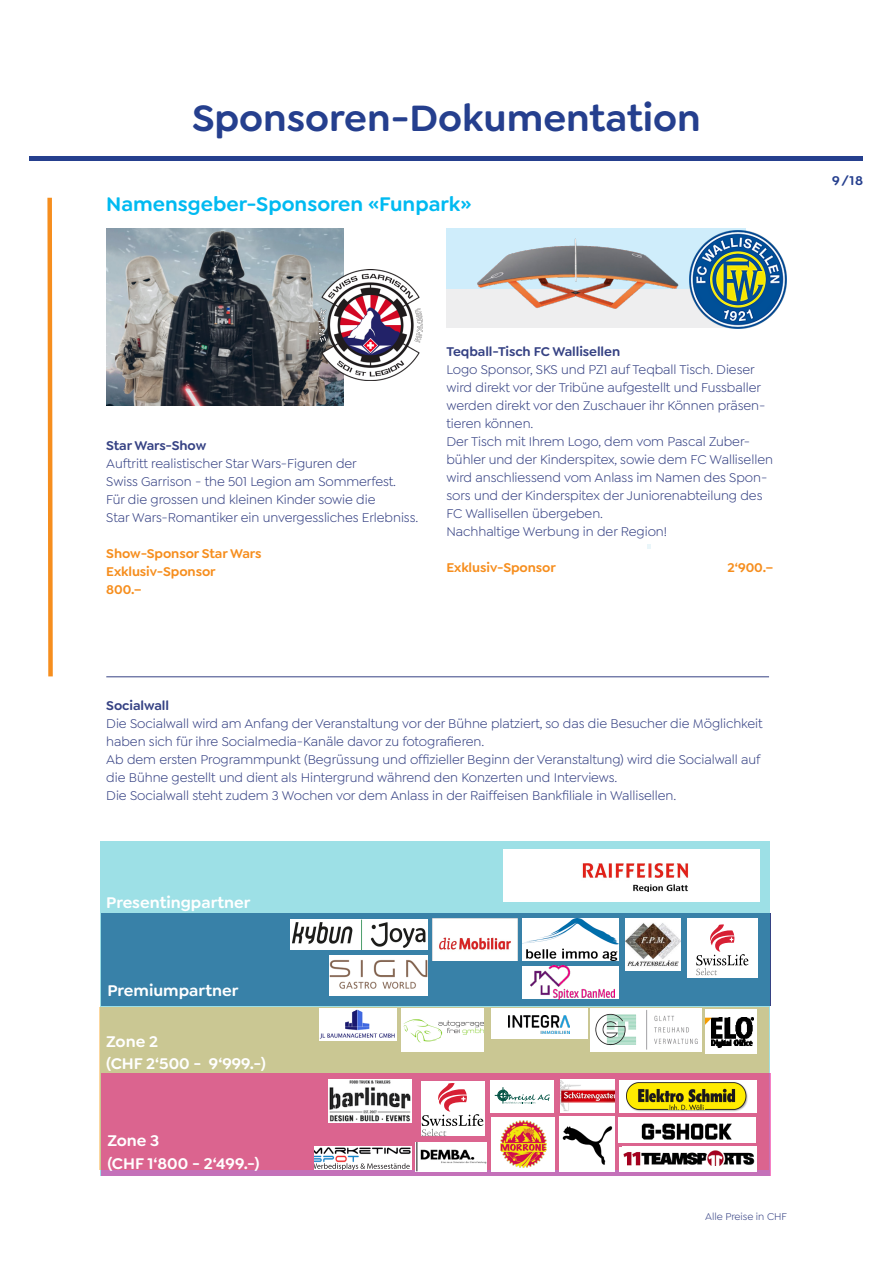
<style>
.page{position:relative;width:893px;height:1263px;background:#fff}
.page>*{position:absolute;margin:0;border:0;box-sizing:border-box;transform-origin:0 0}
.t1{font:600 39px "Goldplay";color:#253f8e}
.t2{font:600 21px "Goldplay";color:#00baf1}
.t3{font:600 16.5px "Goldplay";color:#fff}
.t4{font:13.5px/18px "Goldplay";letter-spacing:-.005em;color:#364284}
.t5{font:600 13.5px/18px "Goldplay";letter-spacing:-.005em;color:#f68e1e}
.t6{font:600 13.5px "Goldplay";letter-spacing:-.005em;color:#364284}
.t7{font:600 13.5px "Goldplay";color:#253f8e}
.t8{font:10.5px "Goldplay";letter-spacing:-.005em;color:#364284}
</style>
<div class="page">
<div style="left:30px;top:156px;width:833px;height:5px;background:#253f8e"></div>
<div style="left:446px;top:289px;width:300px;height:38px;background:#eeeeef"></div>
<div style="left:446px;top:229px;width:300px;height:60px;background:#cfedfb"></div>
<img style="left:477px;top:238px;width:202px;height:71px">
<svg style="left:100px;top:841px;width:670px;height:335px;fill:#9de0e6"></svg>
<svg style="left:647px;top:544px;width:4px;height:5px"></svg>
<div style="left:99px;top:1007px;width:670px;height:163px;background:#cac793"></div>
<svg style="left:101px;top:1073px;width:670px;height:103px;fill:#db648f"></svg>
<hr style="left:106px;top:676px;width:663px;height:1px;background:#364284">
<img style="left:689px;top:231px;width:98px;height:97px">
<div style="left:503px;top:850px;width:256px;height:52px;background:#fff"></div>
<img style="left:582px;top:863px;width:107px;height:29px">
<img style="left:290px;top:920px;width:138px;height:29px">
<img style="left:559px;top:1116px;width:55px;height:55px">
<div style="left:619px;top:1117px;width:137px;height:26px;background:#fff"></div>
<div style="left:491px;top:1008px;width:97px;height:30px;background:#fff"></div>
<div style="left:619px;top:1147px;width:138px;height:24px;background:#fff"></div>
<img style="left:623px;top:1146px;width:133px;height:19px">
<img style="left:560px;top:1079px;width:54px;height:33px">
<div style="left:491px;top:1117px;width:63px;height:55px;background:#fff"></div>
<img style="left:500px;top:1120px;width:47px;height:48px">
<img style="left:638px;top:1123px;width:98px;height:21px">
<div style="left:619px;top:1079px;width:138px;height:33px;background:#fff"></div>
<img style="left:626px;top:1083px;width:124px;height:30px">
<div style="left:705px;top:1009px;width:52px;height:44px;background:#fff"></div>
<img style="left:705px;top:1017px;width:49px;height:30px">
<img style="left:522px;top:919px;width:96px;height:42px">
<img style="left:509px;top:1016px;width:61px;height:17px">
<div style="left:490px;top:1079px;width:63px;height:33px;background:#fff"></div>
<div style="left:687px;top:918px;width:70px;height:60px;background:#fff"></div>
<svg style="left:696px;top:924px;width:52px;height:51px"></svg>
<img style="left:106px;top:229px;width:237px;height:177px">
<img style="left:315px;top:270px;width:108px;height:111px">
<svg style="left:495px;top:1087px;width:55px;height:16px"></svg>
<img style="left:433px;top:918px;width:84px;height:43px">
<div style="left:422px;top:1081px;width:63px;height:55px;background:#fff"></div>
<svg style="left:422px;top:1083px;width:61px;height:53px"></svg>
<img style="left:625px;top:918px;width:56px;height:52px">
<img style="left:401px;top:1009px;width:82px;height:42px">
<img style="left:590px;top:1009px;width:112px;height:42px">
<img style="left:320px;top:1009px;width:76px;height:31px">
<img style="left:329px;top:956px;width:99px;height:40px">
<img style="left:328px;top:1079px;width:83px;height:43px">
<div style="left:522px;top:966px;width:97px;height:32px;background:#fff"></div>
<img style="left:530px;top:966px;width:84px;height:34px">
<svg style="left:47px;top:197px;width:6px;height:480px"></svg>
<img style="left:416px;top:1143px;width:71px;height:28px">
<img style="left:314px;top:1146px;width:97px;height:23px">
<h1 class="t1" style="left:192px;top:93px;width:510px">Sponsoren-Dokumentation</h1>
<p class="t2" style="left:106px;top:191px;width:367px">Namensgeber-Sponsoren «Funpark»</p>
<p class="t7" style="left:832px;top:172px;width:33px">9/18</p>
<p class="t6" style="left:106px;top:437px;width:101px">Star Wars-Show</p>
<p class="t4" style="left:106px;top:454px;width:252px">Auftritt realistischer Star Wars-Figuren der</p>
<p class="t4" style="left:106px;top:472px;width:291px">Swiss Garrison - the 501 Legion am Sommerfest.</p>
<p class="t4" style="left:106px;top:490px;width:271px">Für die grossen und kleinen Kinder sowie die</p>
<p class="t4" style="left:106px;top:508px;width:313px">Star Wars-Romantiker ein unvergessliches Erlebniss.</p>
<p class="t5" style="left:106px;top:544px;width:157px">Show-Sponsor Star Wars</p>
<p class="t5" style="left:106px;top:562px;width:111px">Exklusiv-Sponsor<br>800.–</p>
<p class="t6" style="left:446px;top:344px;width:175px">Teqball-Tisch FC Wallisellen</p>
<p class="t4" style="left:446px;top:361px;width:320px">Logo Sponsor, SKS und PZ1 auf Teqball Tisch. Dieser wird direkt vor der Tribüne aufgestellt und Fussballer werden direkt vor den Zuschauer ihr Können präsen&shy;tieren können.</p>
<p class="t4" style="left:446px;top:433px;width:328px">Der Tisch mit Ihrem Logo, dem vom Pascal Zuber&shy;bühler und der Kinderspitex, sowie dem FC Wallisellen wird anschliessend vom Anlass im Namen des Spon&shy;sors und der Kinderspitex der Juniorenabteilung des FC Wallisellen übergeben.</p>
<p class="t4" style="left:446px;top:523px;width:222px">Nachhaltige Werbung in der Region!</p>
<p class="t5" style="left:446px;top:559px;width:111px">Exklusiv-Sponsor</p>
<p class="t5" style="left:727px;top:559px;width:47px">2‘900.–</p>
<p class="t6" style="left:106px;top:697px;width:64px">Socialwall</p>
<p class="t4" style="left:106px;top:714px;width:658px">Die Socialwall wird am Anfang der Veranstaltung vor der Bühne platziert, so das die Besucher die Möglichkeit haben sich für ihre Socialmedia-Kanäle davor zu fotografieren.</p>
<p class="t4" style="left:106px;top:750px;width:656px">Ab dem ersten Programmpunkt (Begrüssung und offizieller Beginn der Veranstaltung) wird die Socialwall auf die Bühne gestellt und dient als Hintergrund während den Konzerten und Interviews.</p>
<p class="t4" style="left:106px;top:786px;width:572px">Die Socialwall steht zudem 3 Wochen vor dem Anlass in der Raiffeisen Bankfiliale in Wallisellen.</p>
<p class="t3" style="left:106px;top:892px;width:146px">Presentingpartner</p>
<p class="t3" style="left:107px;top:980px;width:132px">Premiumpartner</p>
<p class="t3" style="left:106px;top:1031px;width:54px">Zone 2</p>
<p class="t3" style="left:106px;top:1054px;width:161px">(CHF 2‘500 - 9‘999.-)</p>
<p class="t3" style="left:107px;top:1130px;width:54px">Zone 3</p>
<p class="t3" style="left:107px;top:1153px;width:154px">(CHF 1‘800 - 2‘499.-)</p>
<p class="t8" style="left:705px;top:1211px;width:83px">Alle Preise in CHF</p>
</div>
